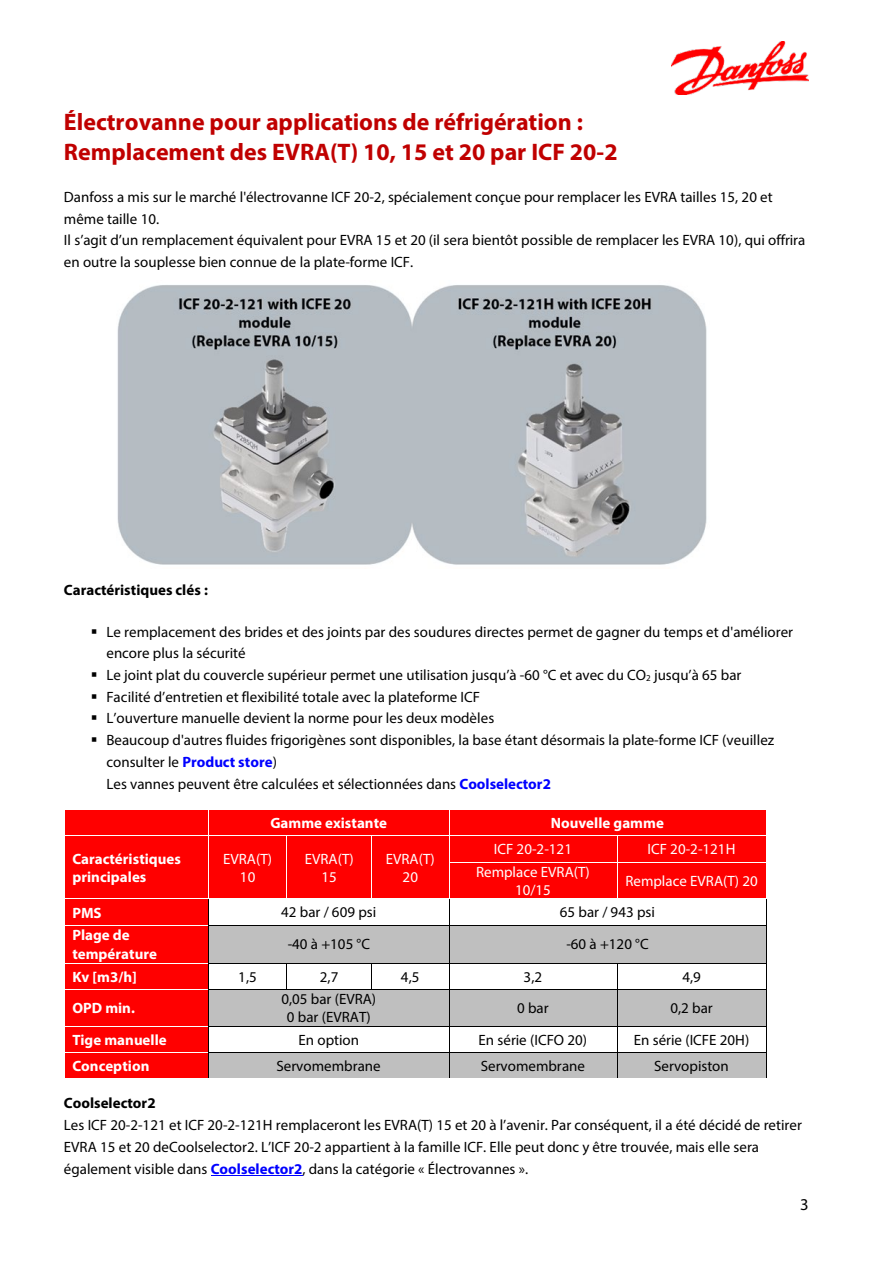
<style>
.page{position:relative;width:894px;height:1264px;background:#fff}
.page>*{position:absolute;margin:0;border:0;box-sizing:border-box;transform-origin:0 0}
.t1{font:700 24px/29.7px "Myriad Pro";color:#c00000}
.t2{font:16.5px "Myriad Pro";color:#000}
.t3{font:15px/21.6px "Myriad Pro";color:#000}
.t4{font:700 15px/18.6px "Myriad Pro";color:#fff}
.t5{font:15px/18px "Myriad Pro";letter-spacing:.005em;color:#fff;text-align:center}
.t6{font:700 15px "Myriad Pro";color:#000}
.s1{font-weight:700;color:#00f}
</style>
<div class="page">
<img style="left:671px;top:42px;width:137px;height:53px">
<hr style="left:211px;top:1174px;width:91px;height:1px;background:#00f">
<div style="left:65px;top:809px;width:143px;height:26px;background:#f00"></div>
<div style="left:209px;top:809px;width:239px;height:26px;background:#f00"></div>
<div style="left:449px;top:809px;width:316px;height:26px;background:#f00"></div>
<hr style="left:65px;top:809px;width:143px;height:1px;background:#fff">
<hr style="left:209px;top:809px;width:239px;height:1px;background:#fff">
<hr style="left:449px;top:809px;width:316px;height:1px;background:#fff">
<div style="left:65px;top:836px;width:143px;height:62px;background:#f00"></div>
<div style="left:209px;top:836px;width:77px;height:62px;background:#f00"></div>
<div style="left:287px;top:836px;width:84px;height:62px;background:#f00"></div>
<div style="left:372px;top:836px;width:76px;height:62px;background:#f00"></div>
<div style="left:449px;top:836px;width:167px;height:25px;background:#f00"></div>
<div style="left:617px;top:836px;width:148px;height:25px;background:#f00"></div>
<div style="left:449px;top:862px;width:167px;height:36px;background:#f00"></div>
<div style="left:617px;top:862px;width:148px;height:36px;background:#f00"></div>
<svg style="left:448px;top:810px;width:1px;height:52px"></svg>
<svg style="left:616px;top:836px;width:1px;height:26px"></svg>
<svg style="left:765px;top:810px;width:1px;height:52px"></svg>
<div style="left:65px;top:899px;width:143px;height:25px;background:#f00"></div>
<div style="left:65px;top:925px;width:143px;height:37px;background:#f00"></div>
<div style="left:209px;top:925px;width:239px;height:37px;background:#bfbfbf"></div>
<div style="left:449px;top:925px;width:316px;height:37px;background:#bfbfbf"></div>
<svg style="left:208px;top:899px;width:1px;height:26px"></svg>
<hr style="left:209px;top:924px;width:239px;height:1px;background:#000">
<hr style="left:449px;top:924px;width:316px;height:1px;background:#000">
<hr style="left:208px;top:925px;width:1px;height:37px;background:#000">
<hr style="left:448px;top:925px;width:1px;height:37px;background:#000">
<hr style="left:765px;top:925px;width:1px;height:37px;background:#000">
<div style="left:65px;top:963px;width:143px;height:25px;background:#f00"></div>
<hr style="left:209px;top:962px;width:77px;height:1px;background:#000">
<hr style="left:287px;top:962px;width:84px;height:1px;background:#000">
<hr style="left:372px;top:962px;width:76px;height:1px;background:#000">
<hr style="left:449px;top:962px;width:167px;height:1px;background:#000">
<hr style="left:617px;top:962px;width:148px;height:1px;background:#000">
<div style="left:65px;top:989px;width:143px;height:36px;background:#f00"></div>
<div style="left:209px;top:989px;width:239px;height:36px;background:#bfbfbf"></div>
<div style="left:449px;top:989px;width:167px;height:36px;background:#bfbfbf"></div>
<div style="left:617px;top:989px;width:148px;height:36px;background:#bfbfbf"></div>
<svg style="left:208px;top:962px;width:1px;height:27px"></svg>
<hr style="left:209px;top:988px;width:77px;height:1px;background:#000">
<svg style="left:286px;top:962px;width:1px;height:27px"></svg>
<hr style="left:287px;top:988px;width:84px;height:1px;background:#000">
<svg style="left:371px;top:962px;width:1px;height:27px"></svg>
<hr style="left:372px;top:988px;width:76px;height:1px;background:#000">
<hr style="left:449px;top:988px;width:167px;height:1px;background:#000">
<hr style="left:617px;top:988px;width:148px;height:1px;background:#000">
<hr style="left:208px;top:989px;width:1px;height:36px;background:#000">
<hr style="left:448px;top:989px;width:1px;height:36px;background:#000">
<hr style="left:616px;top:989px;width:1px;height:36px;background:#000">
<hr style="left:765px;top:989px;width:1px;height:36px;background:#000">
<div style="left:65px;top:1026px;width:143px;height:25px;background:#f00"></div>
<hr style="left:209px;top:1025px;width:239px;height:1px;background:#000">
<hr style="left:449px;top:1025px;width:167px;height:1px;background:#000">
<hr style="left:617px;top:1025px;width:148px;height:1px;background:#000">
<div style="left:65px;top:1052px;width:143px;height:26px;background:#f00"></div>
<div style="left:209px;top:1052px;width:239px;height:26px;background:#bfbfbf"></div>
<div style="left:449px;top:1052px;width:167px;height:26px;background:#bfbfbf"></div>
<div style="left:617px;top:1052px;width:148px;height:26px;background:#bfbfbf"></div>
<hr style="left:209px;top:1051px;width:239px;height:1px;background:#000">
<hr style="left:449px;top:1051px;width:167px;height:1px;background:#000">
<hr style="left:617px;top:1051px;width:148px;height:1px;background:#000">
<svg style="left:208px;top:1025px;width:1px;height:53px"></svg>
<svg style="left:448px;top:1025px;width:1px;height:53px"></svg>
<svg style="left:616px;top:1025px;width:1px;height:53px"></svg>
<svg style="left:765px;top:1025px;width:1px;height:53px"></svg>
<img style="left:117px;top:285px;width:590px;height:280px">
<h1 class="t1" style="left:64px;top:106px;width:555px">Électrovanne pour applications de réfrigération :<br>Remplacement des EVRA(T) 10, 15 et 20 par ICF 20-2</h1>
<p class="t3" style="left:64px;top:185px;width:710px">Danfoss a mis sur le marché l'électrovanne ICF 20-2, spécialement conçue pour remplacer les EVRA tailles 15, 20 et même taille 10.</p>
<p class="t3" style="left:64px;top:229px;width:742px">Il s’agit d’un remplacement équivalent pour EVRA 15 et 20 (il sera bientôt possible de remplacer les EVRA 10), qui offrira en outre la souplesse bien connue de la plate-forme ICF.</p>
<p class="t6" style="left:64px;top:580px;width:145px">Caractéristiques clés :</p>
<p class="t3" style="left:106px;top:620px;width:688px;text-indent:-15px">▪ Le remplacement des brides et des joints par des soudures directes permet de gagner du temps et d'améliorer encore plus la sécurité</p>
<p class="t3" style="left:91px;top:663px;width:652px">▪ Le joint plat du couvercle supérieur permet une utilisation jusqu’à -60 °C et avec du CO<sub>2</sub> jusqu’à 65 bar</p>
<p class="t3" style="left:91px;top:685px;width:390px">▪ Facilité d’entretien et flexibilité totale avec la plateforme ICF</p>
<p class="t3" style="left:91px;top:707px;width:404px">▪ L’ouverture manuelle devient la norme pour les deux modèles</p>
<p class="t3" style="left:106px;top:728px;width:669px;line-height:22.2px;text-indent:-15px">▪ Beaucoup d'autres fluides frigorigènes sont disponibles, la base étant désormais la plate-forme ICF (veuillez consulter le <span class="s1">Product store</span>)<br>Les vannes peuvent être calculées et sélectionnées dans <span class="s1">Coolselector2</span></p>
<p class="t4" style="left:270px;top:813px;width:118px">Gamme existante</p>
<p class="t4" style="left:550px;top:813px;width:115px">Nouvelle gamme</p>
<p class="t4" style="left:72px;top:848px;width:110px">Caractéristiques principales</p>
<p class="t5" style="left:223px;top:849px;width:50px">EVRA(T)</p>
<p class="t5" style="left:240px;top:867px;width:17px">10</p>
<p class="t5" style="left:305px;top:849px;width:50px">EVRA(T)</p>
<p class="t5" style="left:321px;top:867px;width:17px">15</p>
<p class="t5" style="left:386px;top:849px;width:50px">EVRA(T)</p>
<p class="t5" style="left:402px;top:867px;width:17px">20</p>
<p class="t5" style="left:494px;top:839px;width:80px">ICF 20-2-121</p>
<p class="t5" style="left:647px;top:839px;width:89px">ICF 20-2-121H</p>
<p class="t5" style="left:476px;top:862px;width:115px">Remplace EVRA(T)<br>10/15</p>
<p class="t5" style="left:625px;top:871px;width:134px">Remplace EVRA(T) 20</p>
<p class="t4" style="left:72px;top:902px;width:31px">PMS</p>
<p class="t3" style="left:281px;top:900px;width:97px">42 bar / 609 psi</p>
<p class="t3" style="left:559px;top:900px;width:97px">65 bar / 943 psi</p>
<p class="t4" style="left:72px;top:925px;width:86px">Plage de température</p>
<p class="t3" style="left:287px;top:933px;width:84px">-40 à +105 °C</p>
<p class="t3" style="left:566px;top:933px;width:84px">-60 à +120 °C</p>
<p class="t4" style="left:72px;top:966px;width:66px">Kv [m3/h]</p>
<p class="t3" style="left:238px;top:965px;width:20px">1,5</p>
<p class="t3" style="left:320px;top:965px;width:20px">2,7</p>
<p class="t3" style="left:401px;top:965px;width:20px">4,5</p>
<p class="t3" style="left:523px;top:965px;width:20px">3,2</p>
<p class="t3" style="left:682px;top:965px;width:20px">4,9</p>
<p class="t4" style="left:72px;top:998px;width:64px">OPD min.</p>
<p class="t3" style="left:281px;top:987px;width:96px">0,05 bar (EVRA)</p>
<p class="t3" style="left:287px;top:1005px;width:85px">0 bar (EVRAT)</p>
<p class="t3" style="left:517px;top:996px;width:33px">0 bar</p>
<p class="t3" style="left:670px;top:996px;width:44px">0,2 bar</p>
<p class="t4" style="left:72px;top:1029px;width:96px">Tige manuelle</p>
<p class="t3" style="left:298px;top:1028px;width:62px">En option</p>
<p class="t3" style="left:478px;top:1028px;width:110px">En série (ICFO 20)</p>
<p class="t3" style="left:633px;top:1028px;width:117px">En série (ICFE 20H)</p>
<p class="t4" style="left:72px;top:1055px;width:78px">Conception</p>
<p class="t3" style="left:276px;top:1054px;width:106px">Servomembrane</p>
<p class="t3" style="left:480px;top:1054px;width:106px">Servomembrane</p>
<p class="t3" style="left:654px;top:1054px;width:76px">Servopiston</p>
<p class="t6" style="left:64px;top:1093px;width:93px">Coolselector2</p>
<p class="t3" style="left:64px;top:1113px;width:739px">Les ICF 20-2-121 et ICF 20-2-121H remplaceront les EVRA(T) 15 et 20 à l’avenir. Par conséquent, il a été décidé de retirer<br>EVRA 15 et 20 deCoolselector2. L’ICF 20-2 appartient à la famille ICF. Elle peut donc y être trouvée, mais elle sera également visible dans <span class="s1">Coolselector2</span>, dans la catégorie « Électrovannes ».</p>
<p class="t2" style="left:800px;top:1194px;width:10px">3</p>
</div>
